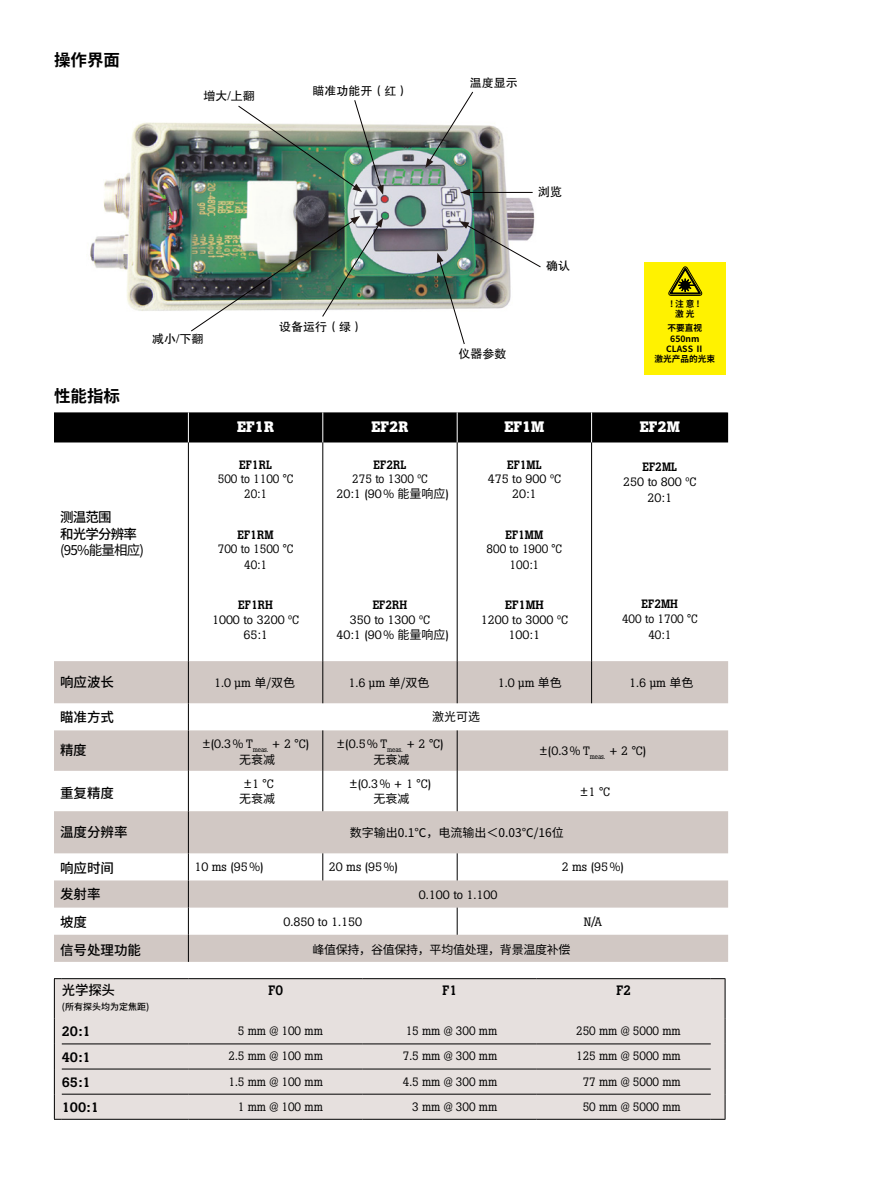
<style>
.page{position:relative;width:893px;height:1188px;background:#fff}
.page>*{position:absolute;margin:0;border:0;box-sizing:border-box;transform-origin:0 0}
.t1{font:700 16.5px "Source Han Sans CN";color:#000}
.t2{font:700 15px "Boton Pro";color:#fff}
.t3{font:500 13.5px/25px "Source Han Sans CN";color:#000}
.t4{font:500 13.5px "Boton Pro";color:#000}
.t5{font:500 13.5px/16.2px "Source Han Sans CN";letter-spacing:-.06em;color:#000}
.t6{font:13.5px "Source Han Sans CN";letter-spacing:-.06em;color:#000}
.t7{font:500 13.5px "Boton Pro";color:#000;scale:.94 1}
.t8{font:12px/15.3px "Boton Pro";color:#000;text-align:center}
.t9{font:12px/15.3px "Boton Pro";color:#000;text-align:center;scale:.94 1}
.t10{font:500 12px "Boton Pro";color:#000;scale:.94 1}
.t11{font:12px "Source Han Sans CN";color:#000}
.t12{font:12px "FZHTJW GB1 0";color:#000}
.t13{font:12px "Source Han Sans CN";letter-spacing:-.025em;color:#000}
.t14{font:500 12px "Boton Pro";color:#000}
.t15{font:500 9px "Source Han Sans CN";color:#000}
.t16{font:700 8.7px/10.2px "Source Han Sans CN";color:#000;text-align:center}
.s1{font-family:"Source Han Sans CN"}
</style>
<div class="page">
<div style="left:644px;top:263px;width:82px;height:112px;background:#fff200"></div>
<svg style="left:668px;top:266px;width:35px;height:30px"></svg>
<img style="left:90px;top:122px;width:445px;height:189px">
<img style="left:237px;top:100px;width:147px;height:95px">
<img style="left:190px;top:216px;width:193px;height:116px">
<svg style="left:425px;top:91px;width:49px;height:77px"></svg>
<hr style="left:468px;top:192px;width:65px;height:1px;background:#040000">
<svg style="left:460px;top:189px;width:10px;height:7px"></svg>
<img style="left:437px;top:221px;width:104px;height:123px">
<div style="left:55px;top:979px;width:670px;height:140px;background:#e6e0de"></div>
<hr style="left:62px;top:1044px;width:127px;height:1px;background:#000">
<hr style="left:189px;top:1044px;width:174px;height:1px;background:#000">
<hr style="left:363px;top:1044px;width:174px;height:1px;background:#000">
<hr style="left:537px;top:1044px;width:174px;height:1px;background:#000">
<hr style="left:62px;top:1069px;width:127px;height:1px;background:#000">
<hr style="left:189px;top:1069px;width:174px;height:1px;background:#000">
<hr style="left:363px;top:1069px;width:174px;height:1px;background:#000">
<hr style="left:537px;top:1069px;width:174px;height:1px;background:#000">
<hr style="left:62px;top:1094px;width:127px;height:1px;background:#000">
<hr style="left:189px;top:1094px;width:174px;height:1px;background:#000">
<hr style="left:363px;top:1094px;width:174px;height:1px;background:#000">
<hr style="left:537px;top:1094px;width:174px;height:1px;background:#000">
<hr style="left:62px;top:978px;width:127px;height:1px;background:#000">
<hr style="left:189px;top:978px;width:174px;height:1px;background:#000">
<hr style="left:363px;top:978px;width:174px;height:1px;background:#000">
<hr style="left:537px;top:978px;width:174px;height:1px;background:#000">
<hr style="left:62px;top:1119px;width:127px;height:1px;background:#000">
<hr style="left:189px;top:1119px;width:174px;height:1px;background:#000">
<hr style="left:363px;top:1119px;width:174px;height:1px;background:#000">
<hr style="left:537px;top:1119px;width:174px;height:1px;background:#000">
<hr style="left:54px;top:979px;width:1px;height:40px;background:#000">
<svg style="left:54px;top:1019px;width:8px;height:101px"></svg>
<svg style="left:711px;top:978px;width:14px;height:1px"></svg>
<hr style="left:725px;top:979px;width:1px;height:40px;background:#000">
<svg style="left:711px;top:1019px;width:15px;height:101px"></svg>
<svg style="left:54px;top:661px;width:674px;height:301px;fill:#d1c8c4"></svg>
<div style="left:54px;top:412px;width:675px;height:30px;background:#000"></div>
<hr style="left:188px;top:412px;width:1px;height:30px;background:#fff">
<hr style="left:323px;top:412px;width:1px;height:30px;background:#fff">
<hr style="left:457px;top:412px;width:1px;height:30px;background:#fff">
<hr style="left:591px;top:412px;width:1px;height:30px;background:#fff">
<hr style="left:188px;top:442px;width:1px;height:219px;background:#000">
<hr style="left:323px;top:442px;width:1px;height:219px;background:#000">
<hr style="left:457px;top:442px;width:1px;height:219px;background:#000">
<hr style="left:591px;top:442px;width:1px;height:219px;background:#000">
<hr style="left:188px;top:661px;width:1px;height:42px;background:#000">
<hr style="left:323px;top:661px;width:1px;height:42px;background:#000">
<hr style="left:457px;top:661px;width:1px;height:42px;background:#000">
<hr style="left:591px;top:661px;width:1px;height:42px;background:#000">
<svg style="left:188px;top:703px;width:1px;height:27px"></svg>
<hr style="left:188px;top:730px;width:1px;height:41px;background:#000">
<hr style="left:323px;top:730px;width:1px;height:41px;background:#000">
<hr style="left:457px;top:730px;width:1px;height:41px;background:#000">
<hr style="left:188px;top:771px;width:1px;height:40px;background:#000">
<hr style="left:323px;top:771px;width:1px;height:40px;background:#000">
<hr style="left:457px;top:771px;width:1px;height:40px;background:#000">
<hr style="left:188px;top:811px;width:1px;height:42px;background:#000">
<svg style="left:323px;top:853px;width:1px;height:27px"></svg>
<svg style="left:457px;top:853px;width:1px;height:27px"></svg>
<svg style="left:457px;top:908px;width:1px;height:27px"></svg>
<svg style="left:188px;top:853px;width:1px;height:109px"></svg>
<h1 class="t1" style="left:54px;top:51px;width:67px">操作界面</h1>
<p class="t12" style="left:203px;top:89px;width:53px">增大/上翻</p>
<p class="t12" style="left:312px;top:84px;width:97px">瞄准功能开（红）</p>
<p class="t12" style="left:470px;top:77px;width:49px">温度显示</p>
<p class="t12" style="left:538px;top:185px;width:25px">浏览</p>
<h1 class="t1" style="left:54px;top:386px;width:67px">性能指标</h1>
<p class="t12" style="left:152px;top:333px;width:53px">减小/下翻</p>
<p class="t5" style="left:60px;top:510px;width:78px">测温范围<br>和光学分辨率</p>
<p class="t6" style="left:60px;top:542px;width:85px">(95%能量相应)</p>
<p class="t12" style="left:279px;top:321px;width:85px">设备运行（绿）</p>
<p class="t12" style="left:459px;top:347px;width:49px">仪器参数</p>
<p class="t12" style="left:546px;top:259px;width:25px">确认</p>
<p class="t16" style="left:670px;top:299px;width:31px">! 注 意 !激 光</p>
<p class="t16" style="left:655px;top:323px;width:62px">不要直视<br>650nm<br>CLASS Ⅱ<br>激光产品的光束</p>
<p class="t2" style="left:237px;top:417px;width:38px">EF1R</p>
<p class="t2" style="left:372px;top:417px;width:38px">EF2R</p>
<p class="t2" style="left:504px;top:417px;width:41px">EF1M</p>
<p class="t2" style="left:640px;top:417px;width:41px">EF2M</p>
<p class="t10" style="left:239px;top:457px;width:36px">EF1RL</p>
<p class="t9" style="left:218px;top:471px;width:82px">500 to 1100 °C<br>20:1</p>
<p class="t10" style="left:238px;top:527px;width:40px">EF1RM</p>
<p class="t9" style="left:218px;top:542px;width:82px">700 to 1500 °C<br>40:1</p>
<p class="t10" style="left:238px;top:597px;width:38px">EF1RH</p>
<p class="t8" style="left:212px;top:612px;width:89px">1000 to 3200 ºC<br>65:1</p>
<p class="t10" style="left:374px;top:457px;width:36px">EF2RL</p>
<p class="t9" style="left:336px;top:471px;width:121px">275 to 1300 ºC<br>20:1 (90% <span class="s1">能量响应</span>)</p>
<p class="t10" style="left:507px;top:457px;width:38px">EF1ML</p>
<p class="t8" style="left:488px;top:471px;width:75px">475 to 900 ºC<br>20:1</p>
<p class="t10" style="left:505px;top:527px;width:42px">EF1MM</p>
<p class="t9" style="left:487px;top:542px;width:82px">800 to 1900 °C<br>100:1</p>
<p class="t14" style="left:505px;top:597px;width:40px">EF1MH</p>
<p class="t8" style="left:481px;top:612px;width:89px">1200 to 3000 ºC<br>100:1</p>
<p class="t10" style="left:643px;top:459px;width:38px">EF2ML</p>
<p class="t8" style="left:623px;top:473px;width:75px;line-height:16.5px">250 to 800 ºC<br>20:1</p>
<p class="t10" style="left:642px;top:596px;width:40px">EF2MH</p>
<p class="t9" style="left:622px;top:611px;width:82px;line-height:16.5px">400 to 1700 °C<br>40:1</p>
<p class="t10" style="left:373px;top:597px;width:38px">EF2RH</p>
<p class="t8" style="left:336px;top:612px;width:114px">350 to 1300 ºC<br>40:1 (90% <span class="s1">能量响应</span>)</p>
<p class="t3" style="left:60px;top:670px;width:55px">响应波长</p>
<p class="t8" style="left:214px;top:675px;width:82px">1.0 µm <span class="s1">单/双色</span></p>
<p class="t8" style="left:348px;top:675px;width:82px">1.6 µm <span class="s1">单/双色</span></p>
<p class="t8" style="left:498px;top:675px;width:66px">1.0 µm <span class="s1">单色</span></p>
<p class="t8" style="left:629px;top:675px;width:66px">1.6 µm <span class="s1">单色</span></p>
<p class="t3" style="left:60px;top:705px;width:55px">瞄准方式</p>
<p class="t11" style="left:432px;top:710px;width:49px">激光可选</p>
<p class="t3" style="left:60px;top:738px;width:28px">精度</p>
<p class="t3" style="left:60px;top:781px;width:55px">重复精度</p>
<p class="t3" style="left:60px;top:820px;width:69px">温度分辨率</p>
<p class="t11" style="left:350px;top:826px;width:215px">数字输出0.1℃，电流输出＜0.03℃/16位</p>
<p class="t3" style="left:60px;top:856px;width:55px">响应时间发射率</p>
<p class="t3" style="left:60px;top:909px;width:82px;line-height:27.5px">坡度<br>信号处理功能</p>
<p class="t8" style="left:202px;top:736px;width:109px">±(0.3% T<sub>meas.</sub> + 2 °C)</p>
<p class="t11" style="left:239px;top:753px;width:37px">无衰减</p>
<p class="t11" style="left:374px;top:753px;width:37px">无衰减</p>
<p class="t11" style="left:239px;top:792px;width:37px">无衰减</p>
<p class="t11" style="left:374px;top:792px;width:37px">无衰减</p>
<p class="t8" style="left:336px;top:736px;width:109px">±(0.5% T<sub>meas.</sub> + 2 °C)</p>
<p class="t8" style="left:539px;top:743px;width:109px">±(0.3% T<sub>meas.</sub> + 2 °C)</p>
<p class="t8" style="left:243px;top:776px;width:32px">±1 °C</p>
<p class="t8" style="left:349px;top:776px;width:84px">±(0.3% + 1 °C)</p>
<p class="t8" style="left:580px;top:784px;width:32px">±1 °C</p>
<p class="t8" style="left:194px;top:860px;width:71px">10 ms (95%)</p>
<p class="t8" style="left:329px;top:860px;width:71px">20 ms (95%)</p>
<p class="t8" style="left:562px;top:860px;width:64px">2 ms (95%)</p>
<p class="t8" style="left:419px;top:887px;width:80px">0.100 to 1.100</p>
<p class="t8" style="left:283px;top:914px;width:80px">0.850 to 1.150</p>
<p class="t8" style="left:584px;top:914px;width:19px">N/A</p>
<p class="t13" style="left:312px;top:942px;width:260px">峰值保持，谷值保持，平均值处理，背景温度补偿</p>
<p class="t3" style="left:62px;top:978px;width:55px">光学探头</p>
<p class="t15" style="left:62px;top:1001px;width:89px">(所有探头均为定焦距)</p>
<p class="t7" style="left:268px;top:981px;width:17px">F0</p>
<p class="t7" style="left:442px;top:981px;width:17px">F1</p>
<p class="t7" style="left:616px;top:981px;width:17px">F2</p>
<p class="t4" style="left:62px;top:1023px;width:30px">20:1</p>
<p class="t9" style="left:238px;top:1023px;width:92px">5 mm @ 100 mm</p>
<p class="t9" style="left:406px;top:1023px;width:99px">15 mm @ 300 mm</p>
<p class="t9" style="left:576px;top:1023px;width:113px">250 mm @ 5000 mm</p>
<p class="t4" style="left:62px;top:1048px;width:30px">40:1</p>
<p class="t9" style="left:228px;top:1049px;width:102px">2.5 mm @ 100 mm</p>
<p class="t9" style="left:403px;top:1049px;width:102px">7.5 mm @ 300 mm</p>
<p class="t9" style="left:576px;top:1049px;width:113px">125 mm @ 5000 mm</p>
<p class="t4" style="left:62px;top:1073px;width:30px">65:1</p>
<p class="t9" style="left:228px;top:1074px;width:102px">1.5 mm @ 100 mm</p>
<p class="t9" style="left:403px;top:1074px;width:102px">4.5 mm @ 300 mm</p>
<p class="t9" style="left:583px;top:1074px;width:106px">77 mm @ 5000 mm</p>
<p class="t4" style="left:62px;top:1098px;width:39px">100:1</p>
<p class="t9" style="left:238px;top:1099px;width:92px">1 mm @ 100 mm</p>
<p class="t9" style="left:412px;top:1099px;width:92px">3 mm @ 300 mm</p>
<p class="t9" style="left:583px;top:1099px;width:106px">50 mm @ 5000 mm</p>
</div>
